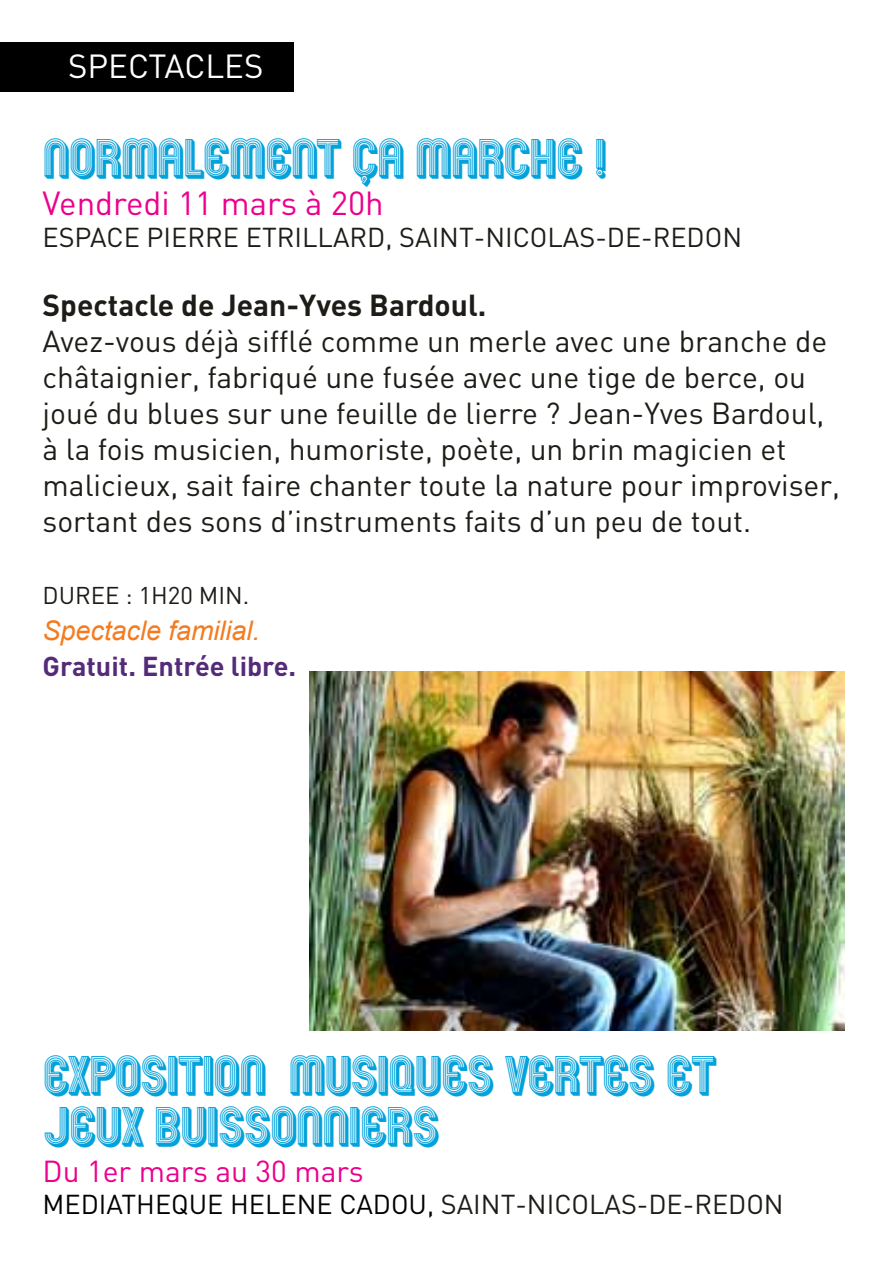
<style>
.page{position:relative;width:893px;height:1276px;background:#fff}
.page>*{position:absolute;margin:0;border:0;box-sizing:border-box;transform-origin:0 0}
.t1{font:48px/50.4px "Mexcellent 3 D";color:#04a2db}
.t2{font:33px "DIN";color:#ec008c}
.t3{font:33px "DIN";color:#fff}
.t4{font:30px/36px "DIN";color:#1e1c17}
.t5{font:700 30px "DIN";color:#1e1c17}
.t6{font:30px "DIN";color:#ec008c}
.t7{font:27px "DIN";color:#000}
.t8{font:27px "DIN";color:#1e1c17}
.t9{font:700 27px "DIN";color:#542b79}
.t10{font:italic 27px "Arial";color:#f47b20}
.t11{font:24px "DIN";color:#1e1c17}
.s1{color:#1e1c17}
</style>
<div class="page">
<div style="left:0;top:43px;width:293px;height:49px;background:#000"></div>
<img style="left:310px;top:671px;width:535px;height:359px">
<p class="t3" style="left:68px;top:46px;width:197px">SPECTACLES</p>
<h1 class="t1" style="left:43px;top:133px;width:566px">NORMALEMENT ÇA MARCHE !</h1>
<p class="t2" style="left:43px;top:182px;width:343px">Vendredi 11 mars à 20h</p>
<p class="t8" style="left:43px;top:221px;width:701px">ESPACE PIERRE ETRILLARD, SAINT-NICOLAS-DE-REDON</p>
<p class="t5" style="left:43px;top:285px;width:445px">Spectacle de Jean-Yves Bardoul.</p>
<p class="t4" style="left:43px;top:322px;width:799px">Avez-vous déjà sifflé comme un merle avec une branche de châtaignier, fabriqué une fusée avec une tige de berce, ou joué du blues sur une feuille de lierre ? Jean-Yves Bardoul, à la fois musicien, humoriste, poète, un brin magicien et malicieux, sait faire chanter toute la nature pour improviser, sortant des sons d’instruments faits d’un peu de tout.</p>
<p class="t11" style="left:43px;top:580px;width:208px">DUREE : 1H20 MIN.</p>
<p class="t10" style="left:43px;top:613px;width:219px">Spectacle familial.</p>
<p class="t9" style="left:43px;top:648px;width:255px">Gratuit. Entrée libre.</p>
<h1 class="t1" style="left:43px;top:1050px;width:674px">EXPOSITION MUSIQUES VERTES ET<br>JEUX BUISSONNIERS</h1>
<p class="t6" style="left:43px;top:1152px;width:323px">Du 1er mars au 30 mars</p>
<p class="t7" style="left:43px;top:1187px;width:743px">MEDIATHEQUE HELENE CADOU, <span class="s1">SAINT-NICOLAS-DE-REDON</span></p>
</div>
